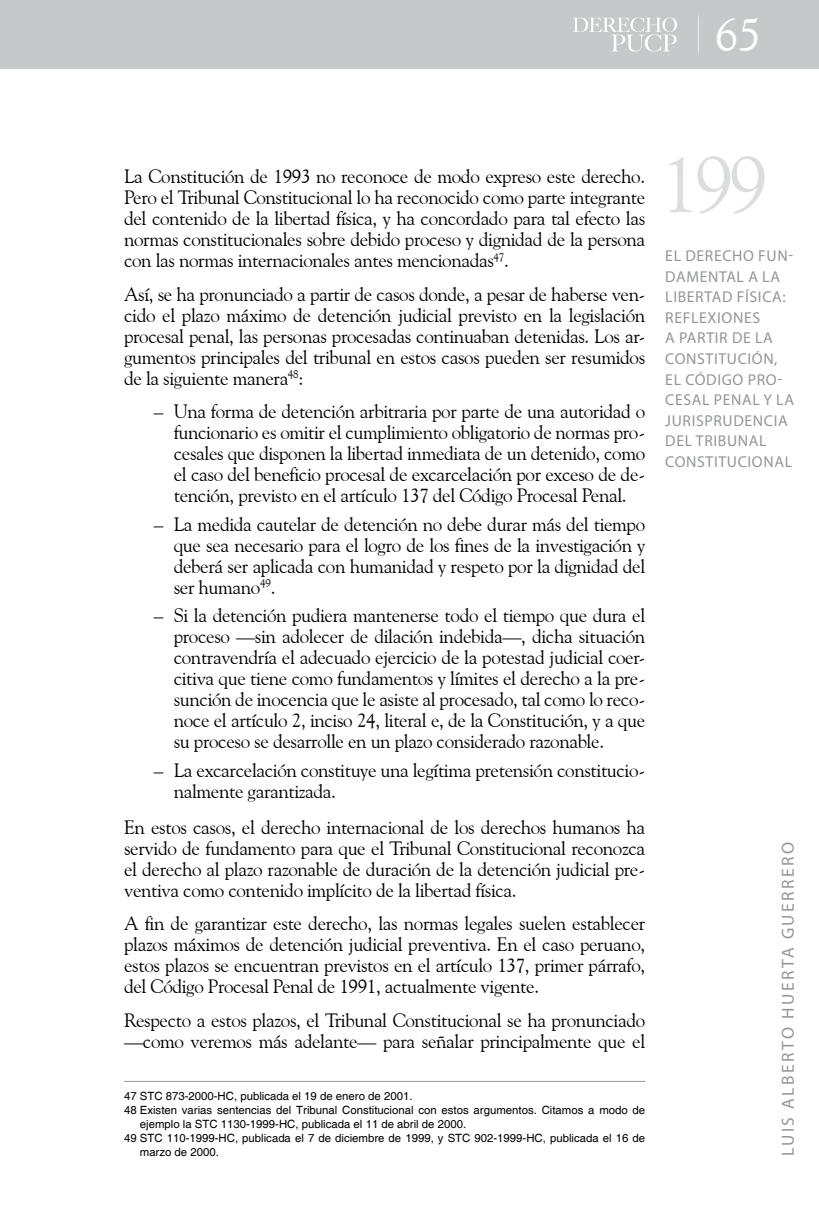
<style>
.page{position:relative;width:819px;height:1206px;background:#fff}
.page>*{position:absolute;margin:0;border:0;box-sizing:border-box;transform-origin:0 0}
.t1{font:78.75px "Goudy Old Style BT";color:#dcddde}
.t2{font:46.38px "Goudy Old Style BT";color:#fff}
.t3{font:19.25px/21px "Goudy Old Style BT";letter-spacing:-.02em;color:#000;text-align:justify}
.t4{font:17.5px "Myriad Pro";letter-spacing:.14em;color:#939598}
.t5{font:15.75px/20.7px "Myriad Pro";letter-spacing:.04em;color:#939598}
.t6{font:11.38px "Helvetica";color:#000}
</style>
<div class="page">
<div style="left:0;top:0;width:819px;height:69px;background:#c7c8ca"></div>
<svg style="left:573px;top:18px;width:104px;height:34px"></svg>
<hr style="left:124px;top:1080px;width:521px;height:1px;background:#939598">
<h2 class="t2" style="left:715px;top:6px;width:47px">65</h2>
<p class="t3" style="left:124px;top:166px;width:522px">La Constitución de 1993 no reconoce de modo expreso este derecho.<br>Pero el Tribunal Constitucional lo ha reconocido como parte integrante del contenido de la libertad física, y ha concordado para tal efecto las normas constitucionales sobre debido proceso y dignidad de la persona con las normas internacionales antes mencionadas<sup>47</sup>.</p>
<p class="t3" style="left:124px;top:283px;width:522px">Así, se ha pronunciado a partir de casos donde, a pesar de haberse ven&shy;cido el plazo máximo de detención judicial previsto en la legislación procesal penal, las personas procesadas continuaban detenidas. Los ar&shy;gumentos principales del tribunal en estos casos pueden ser resumidos de la siguiente manera<sup>48</sup>:</p>
<p class="t3" style="left:174px;top:401px;width:473px;text-indent:-20px">– Una forma de detención arbitraria por parte de una autoridad o funcionario es omitir el cumplimiento obligatorio de normas pro&shy;cesales que disponen la libertad inmediata de un detenido, como el caso del beneficio procesal de excarcelación por exceso de de&shy;tención, previsto en el artículo 137 del Código Procesal Penal.</p>
<p class="t3" style="left:174px;top:513px;width:473px;text-indent:-20px">– La medida cautelar de detención no debe durar más del tiempo que sea necesario para el logro de los fines de la investigación y deberá ser aplicada con humanidad y respeto por la dignidad del ser humano<sup>49</sup>.</p>
<p class="t3" style="left:174px;top:604px;width:473px;text-indent:-20px">– Si la detención pudiera mantenerse todo el tiempo que dura el proceso —sin adolecer de dilación indebida—, dicha situación contravendría el adecuado ejercicio de la potestad judicial coer&shy;citiva que tiene como fundamentos y límites el derecho a la pre&shy;sunción de inocencia que le asiste al procesado, tal como lo reco&shy;noce el artículo 2, inciso 24, literal e, de la Constitución, y a que su proceso se desarrolle en un plazo considerado razonable.</p>
<p class="t3" style="left:174px;top:759px;width:473px;text-indent:-20px">– La excarcelación constituye una legítima pretensión constitucio&shy;nalmente garantizada.</p>
<p class="t3" style="left:124px;top:816px;width:522px">En estos casos, el derecho internacional de los derechos humanos ha servido de fundamento para que el Tribunal Constitucional reconozca el derecho al plazo razonable de duración de la detención judicial pre&shy;ventiva como contenido implícito de la libertad física.</p>
<p class="t3" style="left:124px;top:912px;width:522px">A fin de garantizar este derecho, las normas legales suelen establecer plazos máximos de detención judicial preventiva. En el caso peruano, estos plazos se encuentran previstos en el artículo 137, primer párrafo, del Código Procesal Penal de 1991, actualmente vigente.</p>
<p class="t3" style="left:124px;top:1009px;width:522px">Respecto a estos plazos, el Tribunal Constitucional se ha pronunciado —como veremos más adelante— para señalar principalmente que el</p>
<p class="t6" style="left:124px;top:1089px;width:290px">47 STC 873-2000-HC, publicada el 19 de enero de 2001.</p>
<p class="t6" style="left:124px;top:1103px;width:522px">48 Existen varias sentencias del Tribunal Constitucional con estos argumentos. Citamos a modo de</p>
<p class="t6" style="left:140px;top:1117px;width:328px">ejemplo la STC 1130-1999-HC, publicada el 11 de abril de 2000.</p>
<p class="t6" style="left:124px;top:1131px;width:522px">49 STC 110-1999-HC, publicada el 7 de diciembre de 1999, y STC 902-1999-HC, publicada el 16 de</p>
<p class="t6" style="left:140px;top:1145px;width:81px">marzo de 2000.</p>
<h1 class="t1" style="left:660px;top:136px;width:109px">199</h1>
<p class="t5" style="left:665px;top:245px;width:130px">EL DERECHO FUN-<br>DAMENTAL A LA<br>LIBERTAD FÍSICA:<br>REFLEXIONES<br>A PARTIR DE LA<br>CONSTITUCIÓN,<br>EL CÓDIGO PRO-<br>CESAL PENAL Y LA<br>JURISPRUDENCIA<br>DEL TRIBUNAL<br>CONSTITUCIONAL</p>
<p class="t4" style="left:777px;top:1156px;width:316px;rotate:-90deg">LUIS ALBERTO HUERTA GUERRERO</p>
</div>
